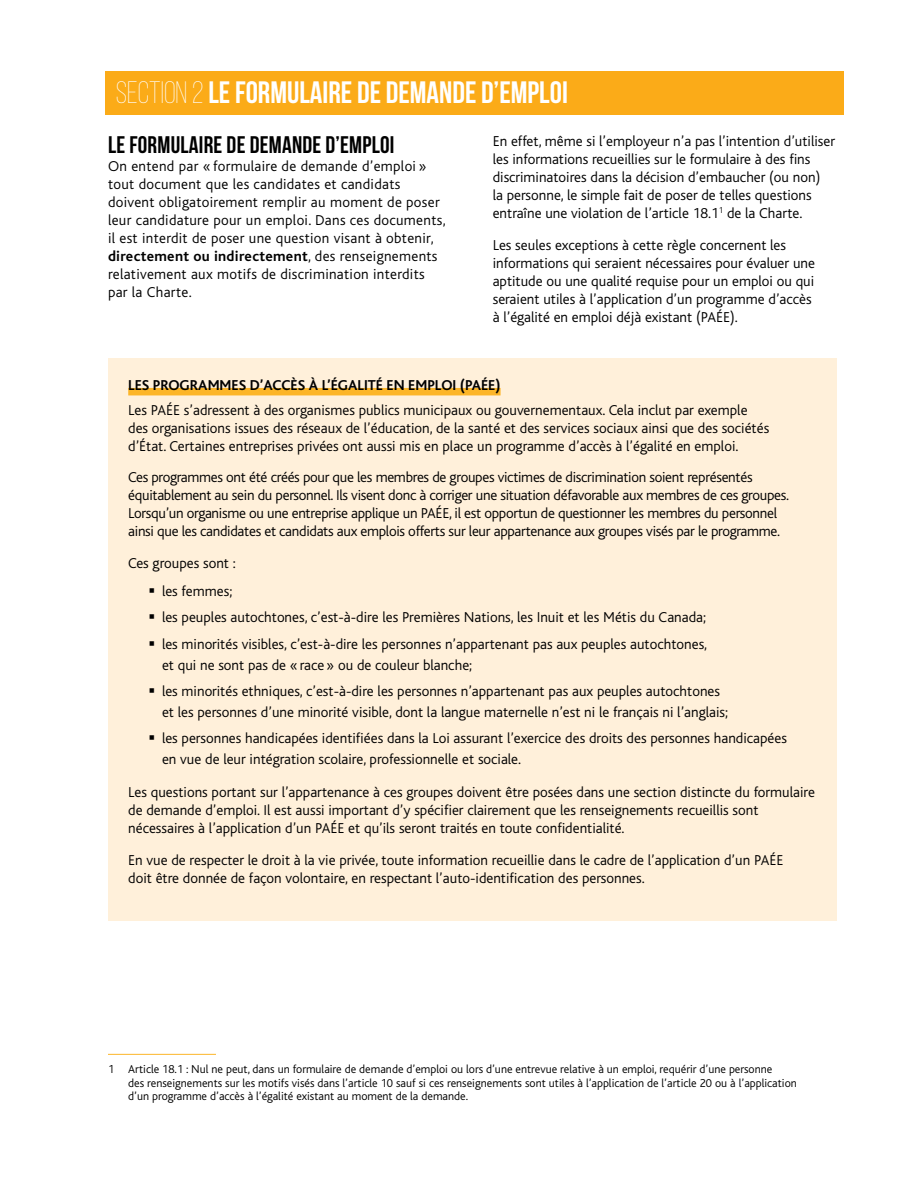
<style>
.page{position:relative;width:918px;height:1188px;background:#fff}
.page>*{position:absolute;margin:0;border:0;box-sizing:border-box;transform-origin:0 0}
.t1{font:700 30.9px "Bebas Neue";color:#fff}
.t2{font:24px "Bebas Neue";letter-spacing:.01em;color:#000}
.t3{font:300 15px/18px "Bliss";color:#000}
.t4{font:300 15px/18px "Bliss";letter-spacing:-.02em;color:#000}
.t5{font:300 15px/18px "Bliss";letter-spacing:.02em;color:#000}
.t6{font:700 15px "Bliss";color:#000}
.t7{font:300 12px/13.5px "Bliss";color:#000}
.s1{font-weight:300}
.s2{font-weight:700}
</style>
<div class="page">
<div style="left:105px;top:71px;width:739px;height:44px;background:#fbab18"></div>
<div style="left:108px;top:358px;width:729px;height:563px;background:#fff0da"></div>
<div style="left:128px;top:388px;width:373px;height:7px;background:#fcb528"></div>
<hr style="left:108px;top:1054px;width:108px;height:1px;background:#fcb528">
<h1 class="t1" style="left:116px;top:75px;width:454px"><span class="s1">SECTION 2</span> LE FORMULAIRE DE DEMANDE D’EMPLOI</h1>
<h2 class="t2" style="left:108px;top:132px;width:288px">LE FORMULAIRE DE DEMANDE D’EMPLOI</h2>
<p class="t5" style="left:108px;top:157px;width:339px">On entend par « formulaire de demande d’emploi » tout document que les candidates et candidats doivent obligatoirement remplir au moment de poser leur candidature pour un emploi. Dans ces documents, il est interdit de poser une question visant à obtenir, <span class="s2">directement ou indirectement</span>, des renseignements relativement aux motifs de discrimination interdits par la Charte.</p>
<p class="t3" style="left:493px;top:133px;width:344px">En effet, même si l’employeur n’a pas l’intention d’utiliser les informations recueillies sur le formulaire à des fins discriminatoires dans la décision d’embaucher (ou non)<br>la personne, le simple fait de poser de telles questions entraîne une violation de l’article 18.1<sup>1</sup> de la Charte.</p>
<p class="t3" style="left:493px;top:236px;width:324px">Les seules exceptions à cette règle concernent les informations qui seraient nécessaires pour évaluer une aptitude ou une qualité requise pour un emploi ou qui seraient utiles à l’application d’un programme d’accès à l’égalité en emploi déjà existant (PAÉE).</p>
<p class="t6" style="left:128px;top:377px;width:374px">LES PROGRAMMES D’ACCÈS À L’ÉGALITÉ EN EMPLOI (PAÉE)</p>
<p class="t3" style="left:128px;top:401px;width:643px">Les PAÉE s’adressent à des organismes publics municipaux ou gouvernementaux. Cela inclut par exemple des organisations issues des réseaux de l’éducation, de la santé et des services sociaux ainsi que des sociétés d’État. Certaines entreprises privées ont aussi mis en place un programme d’accès à l’égalité en emploi.</p>
<p class="t4" style="left:128px;top:469px;width:662px">Ces programmes ont été créés pour que les membres de groupes victimes de discrimination soient représentés équitablement au sein du personnel. Ils visent donc à corriger une situation défavorable aux membres de ces groupes.<br>Lorsqu’un organisme ou une entreprise applique un PAÉE, il est opportun de questionner les membres du personnel ainsi que les candidates et candidats aux emplois offerts sur leur appartenance aux groupes visés par le programme.</p>
<p class="t3" style="left:128px;top:554px;width:109px">Ces groupes sont :</p>
<p class="t3" style="left:148px;top:582px;width:85px">▪ les femmes;</p>
<p class="t3" style="left:148px;top:608px;width:559px">▪ les peuples autochtones, c’est-à-dire les Premières Nations, les Inuit et les Métis du Canada;</p>
<p class="t3" style="left:162px;top:633px;width:547px;line-height:21px;text-indent:-14px">▪ les minorités visibles, c’est-à-dire les personnes n’appartenant pas aux peuples autochtones, et qui ne sont pas de « race » ou de couleur blanche;</p>
<p class="t3" style="left:162px;top:681px;width:568px;line-height:21px;text-indent:-14px">▪ les minorités ethniques, c’est-à-dire les personnes n’appartenant pas aux peuples autochtones et les personnes d’une minorité visible, dont la langue maternelle n’est ni le français ni l’anglais;</p>
<p class="t3" style="left:162px;top:728px;width:626px;line-height:21px;text-indent:-14px">▪ les personnes handicapées identifiées dans la Loi assurant l’exercice des droits des personnes handicapées en vue de leur intégration scolaire, professionnelle et sociale.</p>
<p class="t3" style="left:128px;top:784px;width:688px">Les questions portant sur l’appartenance à ces groupes doivent être posées dans une section distincte du formulaire de demande d’emploi. Il est aussi important d’y spécifier clairement que les renseignements recueillis sont nécessaires à l’application d’un PAÉE et qu’ils seront traités en toute confidentialité.</p>
<p class="t3" style="left:128px;top:851px;width:657px">En vue de respecter le droit à la vie privée, toute information recueillie dans le cadre de l’application d’un PAÉE doit être donnée de façon volontaire, en respectant l’auto-identification des personnes.</p>
<p class="t7" style="left:128px;top:1063px;width:670px;text-indent:-20px">1 Article 18.1 : Nul ne peut, dans un formulaire de demande d’emploi ou lors d’une entrevue relative à un emploi, requérir d’une personne<br>des renseignements sur les motifs visés dans l’article 10 sauf si ces renseignements sont utiles à l’application de l’article 20 ou à l’application d’un programme d’accès à l’égalité existant au moment de la demande.</p>
</div>
